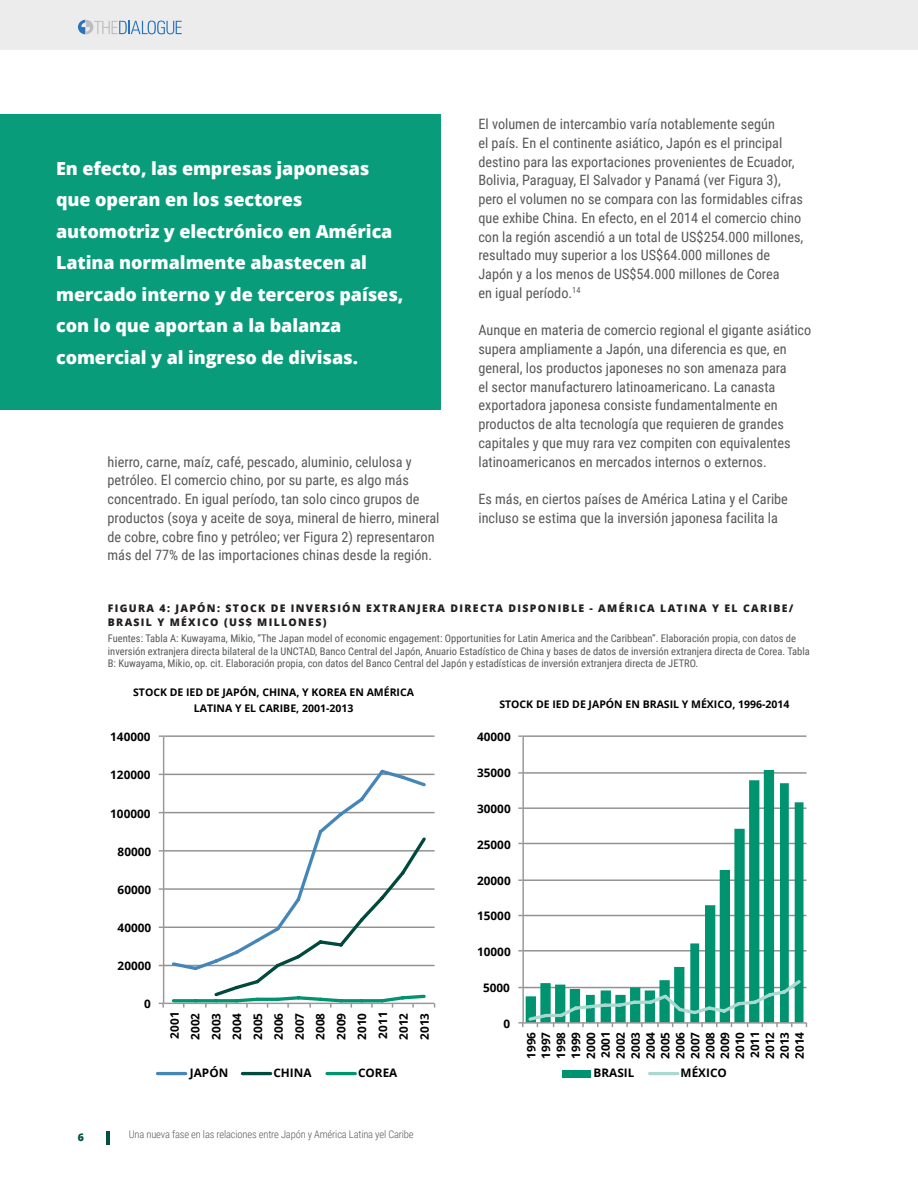
<style>
.page{position:relative;width:918px;height:1188px;background:#fff}
.page>*{position:absolute;margin:0;border:0;box-sizing:border-box;transform-origin:0 0}
.Medium_text_in_ca{font:800 18px/31.5px "Open Sans";letter-spacing:-.005em;color:#fff}
.Body_Text{font:14.25px/18.8px "Roboto Condensed";color:#57585a}
.H3_subheads{font:14.25px/18.8px "Roboto Condensed";color:#57585a}
.t1{font:700 11.7px/14.9px "Open Sans";color:#000;text-align:justify}
.Figures_title{font:10.5px/12.6px "Roboto Condensed";color:#57585a}
.Figures_title-2{font:800 10.5px/13.5px "Open Sans";letter-spacing:.125em;color:#231f20}
.Body-side_bar_chart{font:700 10.5px/16.5px "Open Sans";color:#000;text-align:center}
.t2{font:300 10.5px "Roboto Condensed";letter-spacing:-.015em;color:#57585a}
.t3{font:800 10.5px "Open Sans";color:#005245}
</style>
<div class="page">
<div style="left:0;top:0;width:918px;height:50px;background:#ececed"></div>
<hr style="left:106px;top:1131px;width:3px;height:14px;background:#005245">
<svg style="left:78px;top:20px;width:104px;height:14px"></svg>
<hr style="left:163px;top:965px;width:272px;height:1px;background:#919191">
<hr style="left:163px;top:927px;width:272px;height:1px;background:#919191">
<hr style="left:163px;top:888px;width:272px;height:2px;background:#919191">
<hr style="left:163px;top:850px;width:272px;height:2px;background:#919191">
<hr style="left:163px;top:812px;width:272px;height:1px;background:#919191">
<hr style="left:163px;top:774px;width:272px;height:1px;background:#919191">
<hr style="left:163px;top:735px;width:272px;height:2px;background:#919191">
<hr style="left:163px;top:737px;width:1px;height:266px;background:#989898">
<hr style="left:164px;top:1003px;width:271px;height:1px;background:#989898">
<svg style="left:159px;top:1003px;width:5px;height:5px"></svg>
<svg style="left:170px;top:769px;width:258px;height:66px"></svg>
<svg style="left:170px;top:835px;width:265px;height:173px"></svg>
<hr style="left:158px;top:1072px;width:28px;height:3px;background:#4586b9">
<hr style="left:242px;top:1072px;width:29px;height:3px;background:#00493e">
<hr style="left:327px;top:1072px;width:28px;height:3px;background:#009370">
<hr style="left:523px;top:950px;width:283px;height:2px;background:#919191">
<hr style="left:523px;top:915px;width:283px;height:1px;background:#919191">
<hr style="left:523px;top:879px;width:283px;height:2px;background:#919191">
<hr style="left:523px;top:843px;width:283px;height:1px;background:#919191">
<hr style="left:523px;top:807px;width:283px;height:2px;background:#919191">
<hr style="left:523px;top:772px;width:283px;height:2px;background:#919191">
<hr style="left:523px;top:735px;width:283px;height:2px;background:#919191">
<svg style="left:526px;top:770px;width:278px;height:207px"></svg>
<hr style="left:522px;top:737px;width:2px;height:286px;background:#989898">
<svg style="left:518px;top:977px;width:289px;height:50px"></svg>
<div style="left:563px;top:1070px;width:28px;height:7px;background:#009370"></div>
<hr style="left:650px;top:1072px;width:28px;height:3px;background:#a9d9d1">
<div style="left:0;top:114px;width:440px;height:296px;background:#089c7a"></div>
<p class="Medium_text_in_ca" style="left:56px;top:151px;width:349px">En efecto, las empresas japonesas que operan en los sectores automotriz y electrónico en América Latina normalmente abastecen al mercado interno y de terceros países, con lo que aportan a la balanza comercial y al ingreso de divisas.</p>
<p class="H3_subheads" style="left:108px;top:452px;width:334px">hierro, carne, maíz, café, pescado, aluminio, celulosa y petróleo. El comercio chino, por su parte, es algo más concentrado. En igual período, tan solo cinco grupos de productos (soya y aceite de soya, mineral de hierro, mineral de cobre, cobre fino y petróleo; ver Figura 2) representaron más del 77% de las importaciones chinas desde la región.</p>
<p class="Body_Text" style="left:478px;top:114px;width:327px">El volumen de intercambio varía notablemente según<br>el país. En el continente asiático, Japón es el principal destino para las exportaciones provenientes de Ecuador, Bolivia, Paraguay, El Salvador y Panamá (ver Figura 3), pero el volumen no se compara con las formidables cifras que exhibe China. En efecto, en el 2014 el comercio chino con la región ascendió a un total de US$254.000 millones, resultado muy superior a los US$64.000 millones de Japón y a los menos de US$54.000 millones de Corea<br>en igual período.<sup>14</sup></p>
<p class="Body_Text" style="left:478px;top:320px;width:334px">Aunque en materia de comercio regional el gigante asiático supera ampliamente a Japón, una diferencia es que, en general, los productos japoneses no son amenaza para<br>el sector manufacturero latinoamericano. La canasta exportadora japonesa consiste fundamentalmente en productos de alta tecnología que requieren de grandes capitales y que muy rara vez compiten con equivalentes latinoamericanos en mercados internos o externos.</p>
<p class="Body_Text" style="left:478px;top:489px;width:311px">Es más, en ciertos países de América Latina y el Caribe incluso se estima que la inversión japonesa facilita la</p>
<p class="Figures_title-2" style="left:108px;top:601px;width:687px">FIGURA 4: JAPÓN: STOCK DE INVERSIÓN EXTRANJERA DIRECTA DISPONIBLE - AMÉRICA LATINA Y EL CARIBE/<br>BRASIL Y MÉXICO (US$ MILLONES)</p>
<p class="Figures_title" style="left:108px;top:632px;width:704px">Fuentes: Tabla A: Kuwayama, Mikio, “The Japan model of economic engagement: Opportunities for Latin America and the Caribbean”. Elaboración propia, con datos de inversión extranjera directa bilateral de la UNCTAD, Banco Central del Japón, Anuario Estadístico de China y bases de datos de inversión extranjera directa de Corea. Tabla<br>B: Kuwayama, Mikio, op. cit. Elaboración propia, con datos del Banco Central del Japón y estadísticas de inversión extranjera directa de JETRO.</p>
<p class="t3" style="left:78px;top:1129px;width:8px">6</p>
<p class="Body-side_bar_chart" style="left:133px;top:683px;width:282px">STOCK DE IED DE JAPÓN, CHINA, Y KOREA EN AMÉRICA<br>LATINA Y EL CARIBE, 2001-2013</p>
<p class="t1" style="left:110px;top:729px;width:42px">140000</p>
<p class="t1" style="left:110px;top:768px;width:42px">120000</p>
<p class="t1" style="left:110px;top:806px;width:42px">100000</p>
<p class="t1" style="left:118px;top:844px;width:35px">80000</p>
<p class="t1" style="left:118px;top:882px;width:35px">60000</p>
<p class="t1" style="left:118px;top:920px;width:35px">40000</p>
<p class="t1" style="left:118px;top:958px;width:35px">20000</p>
<p class="t1" style="left:144px;top:996px;width:8px">0</p>
<p class="t1" style="left:164px;top:1040px;width:30px;line-height:20.9px;rotate:-90deg">2001<br>2002<br>2003<br>2004<br>2005<br>2006<br>2007<br>2008<br>2009<br>2010<br>2011<br>2012<br>2013</p>
<p class="t1" style="left:190px;top:1065px;width:40px">JAPÓN</p>
<p class="t1" style="left:273px;top:1065px;width:40px">CHINA</p>
<p class="t1" style="left:358px;top:1065px;width:41px">COREA</p>
<p class="t2" style="left:129px;top:1127px;width:286px">Una nueva fase en las relaciones entre Japón y América Latina yel Caribe</p>
<p class="Body-side_bar_chart" style="left:499px;top:696px;width:292px">STOCK DE IED DE JAPÓN EN BRASIL Y MÉXICO, 1996-2014</p>
<p class="t1" style="left:477px;top:729px;width:35px">40000</p>
<p class="t1" style="left:477px;top:765px;width:35px">35000</p>
<p class="t1" style="left:477px;top:801px;width:35px">30000</p>
<p class="t1" style="left:477px;top:837px;width:35px">25000</p>
<p class="t1" style="left:477px;top:873px;width:35px">20000</p>
<p class="t1" style="left:477px;top:908px;width:35px">15000</p>
<p class="t1" style="left:477px;top:944px;width:35px">10000</p>
<p class="t1" style="left:483px;top:980px;width:28px">5000</p>
<p class="t1" style="left:504px;top:1016px;width:8px">0</p>
<p class="t1" style="left:523px;top:1059px;width:29px;rotate:-90deg">1996<br>1997<br>1998<br>1999<br>2000<br>2001<br>2002<br>2003<br>2004<br>2005<br>2006<br>2007<br>2008<br>2009<br>2010<br>2011<br>2012<br>2013<br>2014</p>
<p class="t1" style="left:594px;top:1065px;width:42px">BRASIL</p>
<p class="t1" style="left:681px;top:1065px;width:48px">MÉXICO</p>
</div>
